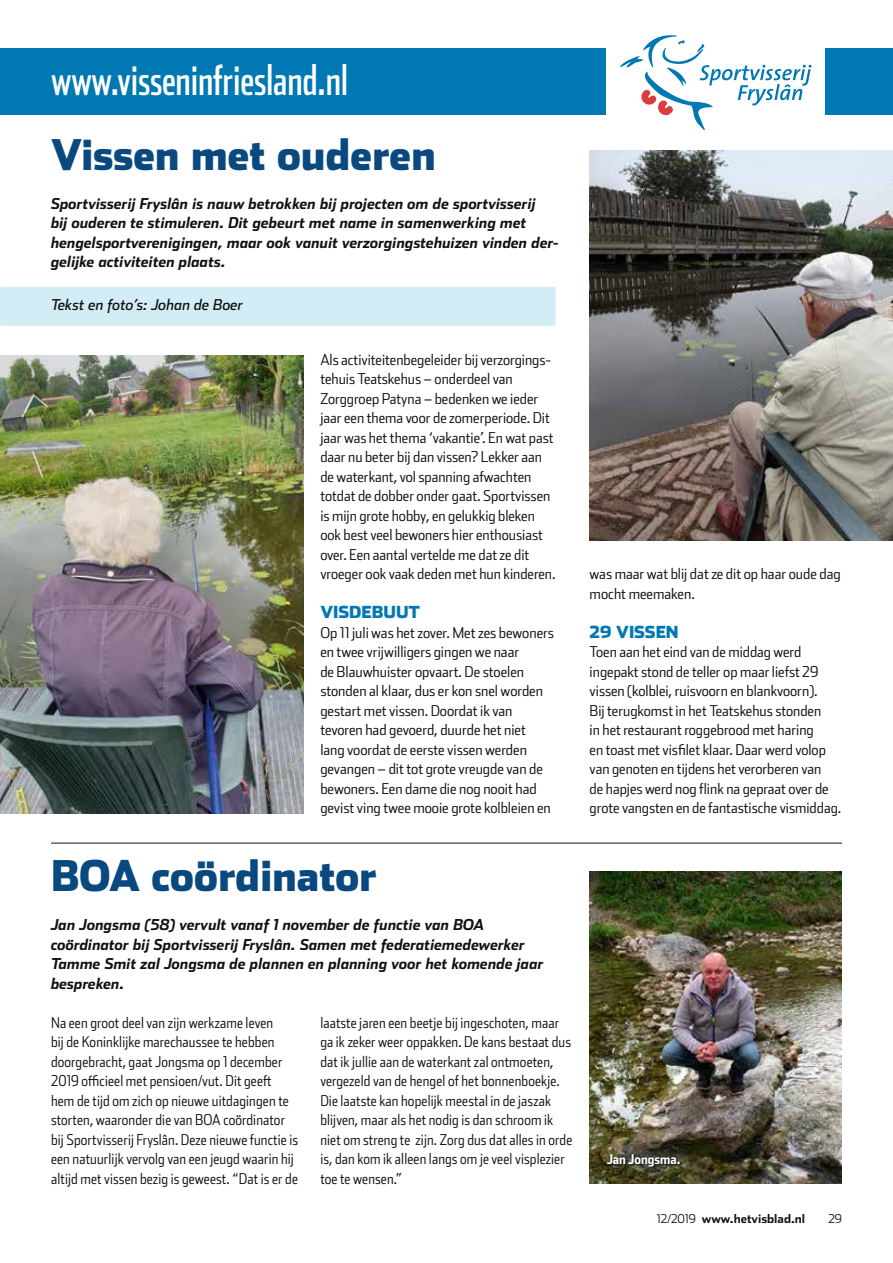
<style>
.page{position:relative;width:893px;height:1263px;background:#fff}
.page>*{position:absolute;margin:0;border:0;box-sizing:border-box;transform-origin:0 0}
.t1{font:900 42px "Stainless";letter-spacing:-.005em;color:#09497f;scale:.95 1}
.t2{font:42px "Stainless Comp";letter-spacing:-.005em;color:#fff;scale:.95 1}
.t3{font:900 16.5px "Stainless";color:#0078b3}
.t4{font:300 15px/19.5px "Stainless Cond";color:#121212;scale:1.08 1}
.t5{font:300 15px/19.5px "Stainless Cond";color:#121212}
.t6{font:italic 700 15px/19.5px "Stainless";color:#121212}
.t7{font:300 15px/19.5px "Stainless Cond";color:#121212;scale:1.09 1}
.t8{font:italic 15px "Stainless";color:#121212}
.t9{font:700 13.5px "Stainless Cond";color:#fff}
.t10{font:700 12px "Stainless";color:#121212}
.t11{font:300 12px "Stainless";color:#121212}
.s1{font-weight:300}
</style>
<div class="page">
<div style="left:0;top:49px;width:893px;height:66px;background:#0078b3"></div>
<div style="left:607px;top:33px;width:218px;height:98px;background:#fff"></div>
<svg style="left:620px;top:35px;width:191px;height:95px"></svg>
<img style="left:0;top:356px;width:303px;height:457px">
<img style="left:590px;top:150px;width:303px;height:390px">
<img style="left:590px;top:872px;width:252px;height:312px">
<div style="left:0;top:287px;width:556px;height:39px;background:#d2edf5;border-radius:2px"></div>
<hr style="left:51px;top:843px;width:791px;height:1px;background:#121212">
<svg style="left:606px;top:1154px;width:76px;height:16px"></svg>
<h1 class="t2" style="left:51px;top:55px;width:314px">www.visseninfriesland.nl</h1>
<h1 class="t1" style="left:51px;top:128px;width:407px">Vissen met ouderen</h1>
<p class="t6" style="left:51px;top:193px;width:509px">Sportvisserij Fryslân is nauw betrokken bij projecten om de sportvisserij<br>bij ouderen te stimuleren. Dit gebeurt met name in samenwerking met hengelsportverenigingen, maar ook vanuit verzorgingstehuizen vinden der&shy;gelijke activiteiten plaats.</p>
<p class="t8" style="left:51px;top:296px;width:194px">Tekst en foto’s: Johan de Boer</p>
<p class="t4" style="left:320px;top:349px;width:219px">Als activiteitenbegeleider bij verzorgings&shy;tehuis Teatskehus – onderdeel van Zorggroep Patyna – bedenken we ieder jaar een thema voor de zomerperiode. Dit jaar was het thema ‘vakantie’. En wat past daar nu beter bij dan vissen? Lekker aan de waterkant, vol spanning afwachten totdat de dobber onder gaat. Sportvissen is mijn grote hobby, en gelukkig bleken ook best veel bewoners hier enthousiast over. Een aantal vertelde me dat ze dit vroeger ook vaak deden met hun kinderen.</p>
<p class="t3" style="left:320px;top:602px;width:101px">VISDEBUUT</p>
<p class="t7" style="left:320px;top:622px;width:216px">Op 11 juli was het zover. Met zes bewoners en twee vrijwilligers gingen we naar<br>de Blauwhuister opvaart. De stoelen stonden al klaar, dus er kon snel worden gestart met vissen. Doordat ik van tevoren had gevoerd, duurde het niet lang voordat de eerste vissen werden gevangen – dit tot grote vreugde van de bewoners. Een dame die nog nooit had gevist ving twee mooie grote kolbleien en</p>
<h1 class="t1" style="left:51px;top:849px;width:345px">BOA coördinator</h1>
<p class="t6" style="left:51px;top:915px;width:494px">Jan Jongsma (58) vervult vanaf 1 november de functie van BOA coördinator bij Sportvisserij Fryslân. Samen met federatiemedewerker Tamme Smit zal Jongsma de plannen en planning voor het komende jaar bespreken.</p>
<p class="t5" style="left:51px;top:1012px;width:249px">Na een groot deel van zijn werkzame leven<br>bij de Koninklijke marechaussee te hebben doorgebracht, gaat Jongsma op 1 december 2019 officieel met pensioen/vut. Dit geeft hem de tijd om zich op nieuwe uitdagingen te storten, waaronder die van BOA coördinator bij Sportvisserij Fryslân. Deze nieuwe functie is een natuurlijk vervolg van een jeugd waarin hij altijd met vissen bezig is geweest. “Dat is er de</p>
<p class="t5" style="left:320px;top:1012px;width:253px">laatste jaren een beetje bij ingeschoten, maar ga ik zeker weer oppakken. De kans bestaat dus dat ik jullie aan de waterkant zal ontmoeten, vergezeld van de hengel of het bonnenboekje.<br>Die laatste kan hopelijk meestal in de jaszak blijven, maar als het nodig is dan schroom ik niet om streng te zijn. Zorg dus dat alles in orde is, dan kom ik alleen langs om je veel visplezier toe te wensen.”</p>
<p class="t7" style="left:590px;top:564px;width:232px">was maar wat blij dat ze dit op haar oude dag mocht meemaken.</p>
<p class="t3" style="left:590px;top:621px;width:91px">29 VISSEN</p>
<p class="t4" style="left:590px;top:642px;width:235px">Toen aan het eind van de middag werd ingepakt stond de teller op maar liefst 29 vissen (kolblei, ruisvoorn en blankvoorn).<br>Bij terugkomst in het Teatskehus stonden<br>in het restaurant roggebrood met haring<br>en toast met visfilet klaar. Daar werd volop van genoten en tijdens het verorberen van<br>de hapjes werd nog flink na gepraat over de grote vangsten en de fantastische vismiddag.</p>
<p class="t9" style="left:607px;top:1151px;width:75px">Jan Jongsma.</p>
<p class="t10" style="left:657px;top:1211px;width:150px"><span class="s1">12/2019</span> www.hetvisblad.nl</p>
<p class="t11" style="left:828px;top:1211px;width:15px">29</p>
</div>
